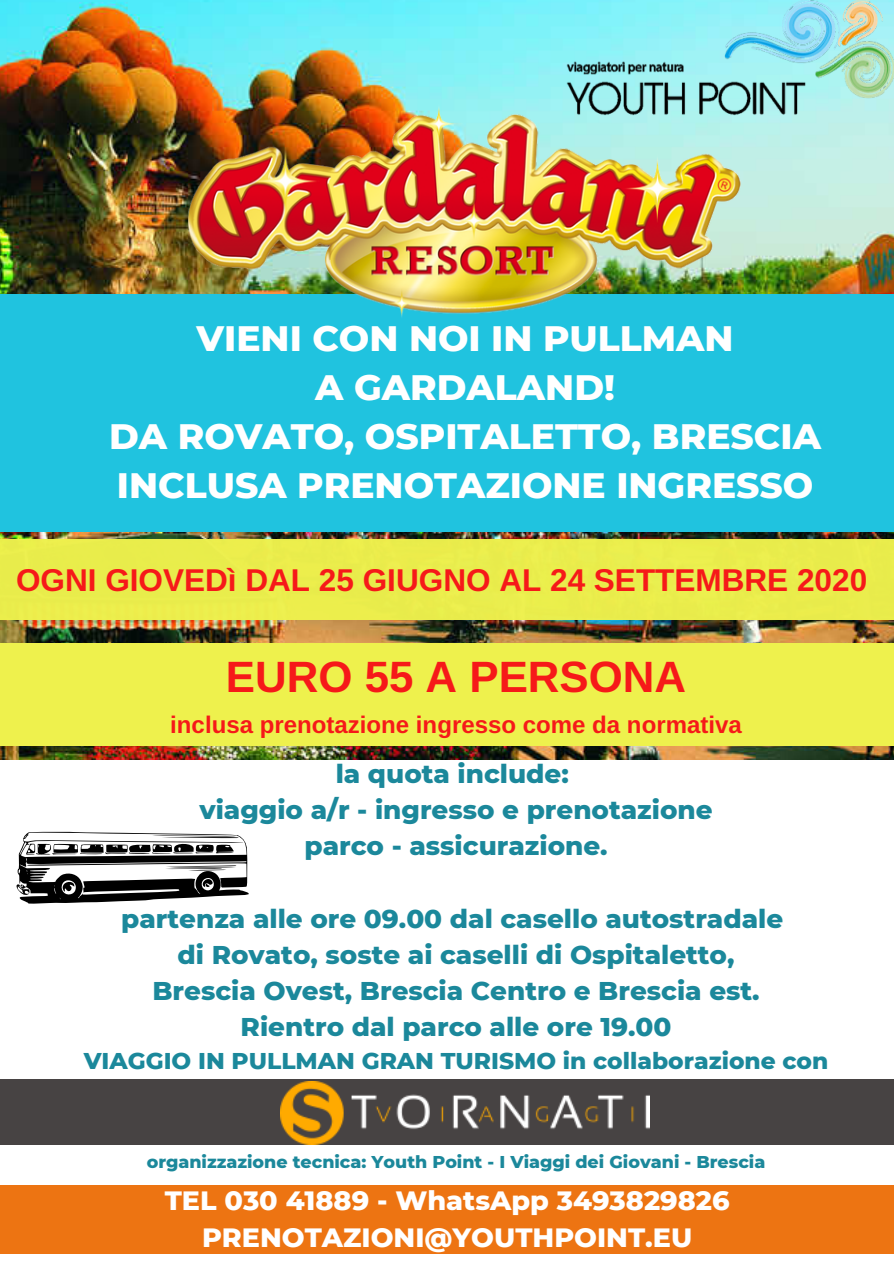
<style>
.page{position:relative;width:894px;height:1264px;background:#fff}
.page>*{position:absolute;margin:0;border:0;box-sizing:border-box;transform-origin:0 0}
.t1{font:700 43.8px "Arimo";color:#f61919}
.t2{font:800 36px/49.1px "Montserrat";color:#fff;text-align:center}
.t3{font:700 31.5px "Arimo";color:#f61919}
.t4{font:800 27px/36.8px "Montserrat";color:#fff;text-align:center}
.t5{font:800 26.25px/36px "Montserrat";color:#1b889b;text-align:center}
.t6{font:700 24px "Arimo";color:#f61919}
.t7{font:800 23.25px "Montserrat";color:#1b889b}
.t8{font:800 17.55px "Montserrat";color:#1b889b}
</style>
<div class="page">
<img style="left:0;top:0;width:893px;height:759px">
<div style="left:0;top:294px;width:893px;height:237px;background:#20c3df"></div>
<div style="left:0;top:539px;width:893px;height:80px;background:#eef14d"></div>
<div style="left:0;top:1079px;width:893px;height:66px;background:#474343"></div>
<svg style="left:16px;top:831px;width:233px;height:72px"></svg>
<div style="left:0;top:1185px;width:893px;height:68px;background:#ed7412"></div>
<img style="left:189px;top:104px;width:551px;height:213px">
<div style="left:0;top:643px;width:893px;height:103px;background:#eef14d"></div>
<img style="left:280px;top:1081px;width:369px;height:63px">
<img style="left:566px;top:0;width:327px;height:116px">
<h2 class="t2" style="left:109px;top:313px;width:713px">VIENI CON NOI IN PULLMAN<br>A GARDALAND!<br>DA ROVATO, OSPITALETTO, BRESCIA<br>INCLUSA PRENOTAZIONE INGRESSO</h2>
<p class="t3" style="left:16px;top:562px;width:852px">OGNI GIOVEDì DAL 25 GIUGNO AL 24 SETTEMBRE 2020</p>
<h1 class="t1" style="left:226px;top:652px;width:461px">EURO 55 A PERSONA</h1>
<p class="t6" style="left:170px;top:711px;width:573px">inclusa prenotazione ingresso come da normativa</p>
<p class="t5" style="left:199px;top:756px;width:514px">la quota include:<br>viaggio a/r - ingresso e prenotazione parco - assicurazione.</p>
<p class="t5" style="left:121px;top:900px;width:663px">partenza alle ore 09.00 dal casello autostradale di Rovato, soste ai caselli di Ospitaletto, Brescia Ovest, Brescia Centro e Brescia est.<br>Rientro dal parco alle ore 19.00</p>
<p class="t7" style="left:84px;top:1046px;width:746px">VIAGGIO IN PULLMAN GRAN TURISMO in collaborazione con</p>
<p class="t8" style="left:147px;top:1151px;width:620px">organizzazione tecnica: Youth Point - I Viaggi dei Giovani - Brescia</p>
<p class="t4" style="left:165px;top:1182px;width:566px">TEL 030 41889 - WhatsApp 3493829826<br>PRENOTAZIONI@YOUTHPOINT.EU</p>
</div>
